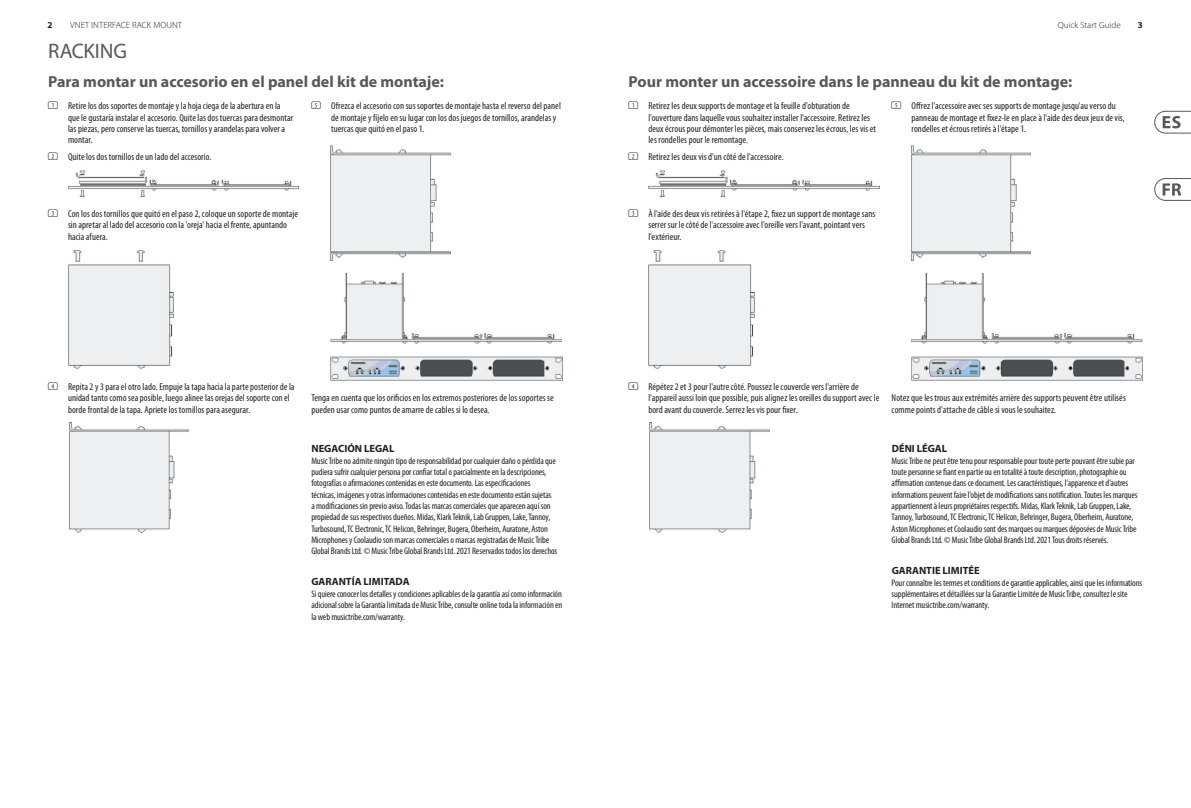
<style>
.page{position:relative;width:1191px;height:808px;background:#fff}
.page>*{position:absolute;margin:0;border:0;box-sizing:border-box;transform-origin:0 0}
.t1{font:21px "Myriad Pro";letter-spacing:-.01em;color:#57585a}
.t2{font:700 16px "Myriad Pro";letter-spacing:-.005em;color:#57585a}
.t3{font:700 10.5px "Myriad Pro";color:#231f20}
.t4{font:condensed 10px/11.3px "Myriad Pro";letter-spacing:.005em;color:#231f20}
.t5{font:condensed 9.5px/11.3px "Myriad Pro";letter-spacing:-.01em;color:#231f20}
.t6{font:300 9px "Myriad Pro";color:#231f20}
.t7{font:700 9px "Myriad Pro";color:#231f20}
.s1{font-family:"SQF Round Cond 1 D V1";font-stretch:normal}
</style>
<div class="page">
<svg style="left:1154px;top:111px;width:37px;height:23px"></svg>
<svg style="left:1154px;top:178px;width:37px;height:23px"></svg>
<img style="left:649px;top:170px;width:230px;height:27px">
<img style="left:649px;top:251px;width:105px;height:117px">
<img style="left:649px;top:422px;width:120px;height:110px">
<img style="left:911px;top:146px;width:119px;height:114px">
<img style="left:911px;top:273px;width:231px;height:71px">
<img style="left:911px;top:357px;width:231px;height:23px">
<img style="left:68px;top:170px;width:231px;height:27px">
<img style="left:68px;top:251px;width:106px;height:117px">
<img style="left:69px;top:422px;width:120px;height:110px">
<img style="left:331px;top:146px;width:119px;height:114px">
<img style="left:331px;top:273px;width:231px;height:71px">
<img style="left:331px;top:357px;width:231px;height:23px">
<p class="t7" style="left:48px;top:19px;width:6px">2</p>
<p class="t6" style="left:70px;top:20px;width:113px">VNET INTERFACE RACK MOUNT</p>
<p class="t6" style="left:1057px;top:20px;width:64px">Quick Start Guide</p>
<p class="t7" style="left:1137px;top:19px;width:6px">3</p>
<h1 class="t1" style="left:48px;top:38px;width:80px">RACKING</h1>
<h2 class="t2" style="left:48px;top:71px;width:397px">Para montar un accesorio en el panel del kit de montaje:</h2>
<p class="t4" style="left:68px;top:100px;width:227px;text-indent:-20px"><span class="s1">(1)</span> Retire los dos soportes de montaje y la hoja ciega de la abertura en la que le gustaría instalar el accesorio. Quite las dos tuercas para desmontar las piezas, pero conserve las tuercas, tornillos y arandelas para volver a montar.</p>
<p class="t4" style="left:48px;top:151px;width:165px"><span class="s1">(2)</span> Quite los dos tornillos de un lado del accesorio.</p>
<p class="t4" style="left:331px;top:100px;width:231px;text-indent:-20px"><span class="s1">(5)</span> Ofrezca el accesorio con sus soportes de montaje hasta el reverso del panel de montaje y fíjelo en su lugar con los dos juegos de tornillos, arandelas y tuercas que quitó en el paso 1.</p>
<h2 class="t2" style="left:628px;top:71px;width:445px">Pour monter un accessoire dans le panneau du kit de montage:</h2>
<p class="t4" style="left:648px;top:100px;width:229px;text-indent:-20px"><span class="s1">(1)</span> Retirez les deux supports de montage et la feuille d'obturation de l'ouverture dans laquelle vous souhaitez installer l'accessoire. Retirez les deux écrous pour démonter les pièces, mais conservez les écrous, les vis et les rondelles pour le remontage.</p>
<p class="t4" style="left:628px;top:151px;width:157px"><span class="s1">(2)</span> Retirez les deux vis d'un côté de l'accessoire.</p>
<p class="t4" style="left:911px;top:100px;width:215px;text-indent:-20px"><span class="s1">(5)</span> Offrez l'accessoire avec ses supports de montage jusqu'au verso du panneau de montage et fixez-le en place à l'aide des deux jeux de vis, rondelles et écrous retirés à l'étape 1.</p>
<p class="t4" style="left:68px;top:208px;width:232px;text-indent:-20px"><span class="s1">(3)</span> Con los dos tornillos que quitó en el paso 2, coloque un soporte de montaje sin apretar al lado del accesorio con la 'oreja' hacia el frente, apuntando hacia afuera.</p>
<p class="t4" style="left:648px;top:208px;width:229px;text-indent:-20px"><span class="s1">(3)</span> À l'aide des deux vis retirées à l'étape 2, fixez un support de montage sans serrer sur le côté de l'accessoire avec l'oreille vers l'avant, pointant vers l'extérieur.</p>
<p class="t4" style="left:68px;top:381px;width:228px;text-indent:-20px"><span class="s1">(4)</span> Repita 2 y 3 para el otro lado. Empuje la tapa hacia la parte posterior de la unidad tanto como sea posible, luego alinee las orejas del soporte con el borde frontal de la tapa. Apriete los tornillos para asegurar.</p>
<p class="t4" style="left:311px;top:392px;width:244px">Tenga en cuenta que los orificios en los extremos posteriores de los soportes se pueden usar como puntos de amarre de cables si lo desea.</p>
<p class="t3" style="left:311px;top:441px;width:84px">NEGACIÓN LEGAL</p>
<p class="t5" style="left:311px;top:455px;width:247px">Music Tribe no admite ningún tipo de responsabilidad por cualquier daño o pérdida que pudiera sufrir cualquier persona por confiar total o parcialmente en la descripciones, fotografías o afirmaciones contenidas en este documento. Las especificaciones<br>técnicas, imágenes y otras informaciones contenidas en este documento están sujetas a modificaciones sin previo aviso. Todas las marcas comerciales que aparecen aquí son propiedad de sus respectivos dueños. Midas, Klark Teknik, Lab Gruppen, Lake, Tannoy, Turbosound, TC Electronic, TC Helicon, Behringer, Bugera, Oberheim, Auratone, Aston Microphones y Coolaudio son marcas comerciales o marcas registradas de Music Tribe Global Brands Ltd. © Music Tribe Global Brands Ltd. 2021 Reservados todos los derechos</p>
<p class="t3" style="left:311px;top:575px;width:100px">GARANTÍA LIMITADA</p>
<p class="t5" style="left:311px;top:588px;width:252px;text-align:justify">Si quiere conocer los detalles y condiciones aplicables de la garantía así como información adicional sobre la Garantía limitada de Music Tribe, consulte online toda la información en la web musictribe.com/warranty.</p>
<p class="t4" style="left:648px;top:381px;width:232px;text-indent:-20px"><span class="s1">(4)</span> Répétez 2 et 3 pour l'autre côté. Poussez le couvercle vers l'arrière de l'appareil aussi loin que possible, puis alignez les oreilles du support avec le bord avant du couvercle. Serrez les vis pour fixer.</p>
<p class="t4" style="left:891px;top:392px;width:236px">Notez que les trous aux extrémités arrière des supports peuvent être utilisés comme points d'attache de câble si vous le souhaitez.</p>
<p class="t3" style="left:891px;top:441px;width:57px">DÉNI LÉGAL</p>
<p class="t5" style="left:891px;top:455px;width:247px">Music Tribe ne peut être tenu pour responsable pour toute perte pouvant être subie par toute personne se fiant en partie ou en totalité à toute description, photographie ou affirmation contenue dans ce document. Les caractéristiques, l’apparence et d’autres informations peuvent faire l’objet de modifications sans notification. Toutes les marques appartiennent à leurs propriétaires respectifs. Midas, Klark Teknik, Lab Gruppen, Lake, Tannoy, Turbosound, TC Electronic, TC Helicon, Behringer, Bugera, Oberheim, Auratone, Aston Microphones et Coolaudio sont des marques ou marques déposées de Music Tribe Global Brands Ltd. © Music Tribe Global Brands Ltd. 2021 Tous droits réservés.</p>
<p class="t3" style="left:891px;top:563px;width:89px">GARANTIE LIMITÉE</p>
<p class="t5" style="left:891px;top:577px;width:252px">Pour connaître les termes et conditions de garantie applicables, ainsi que les informations supplémentaires et détaillées sur la Garantie Limitée de Music Tribe, consultez le site<br>Internet musictribe.com/warranty.</p>
</div>
